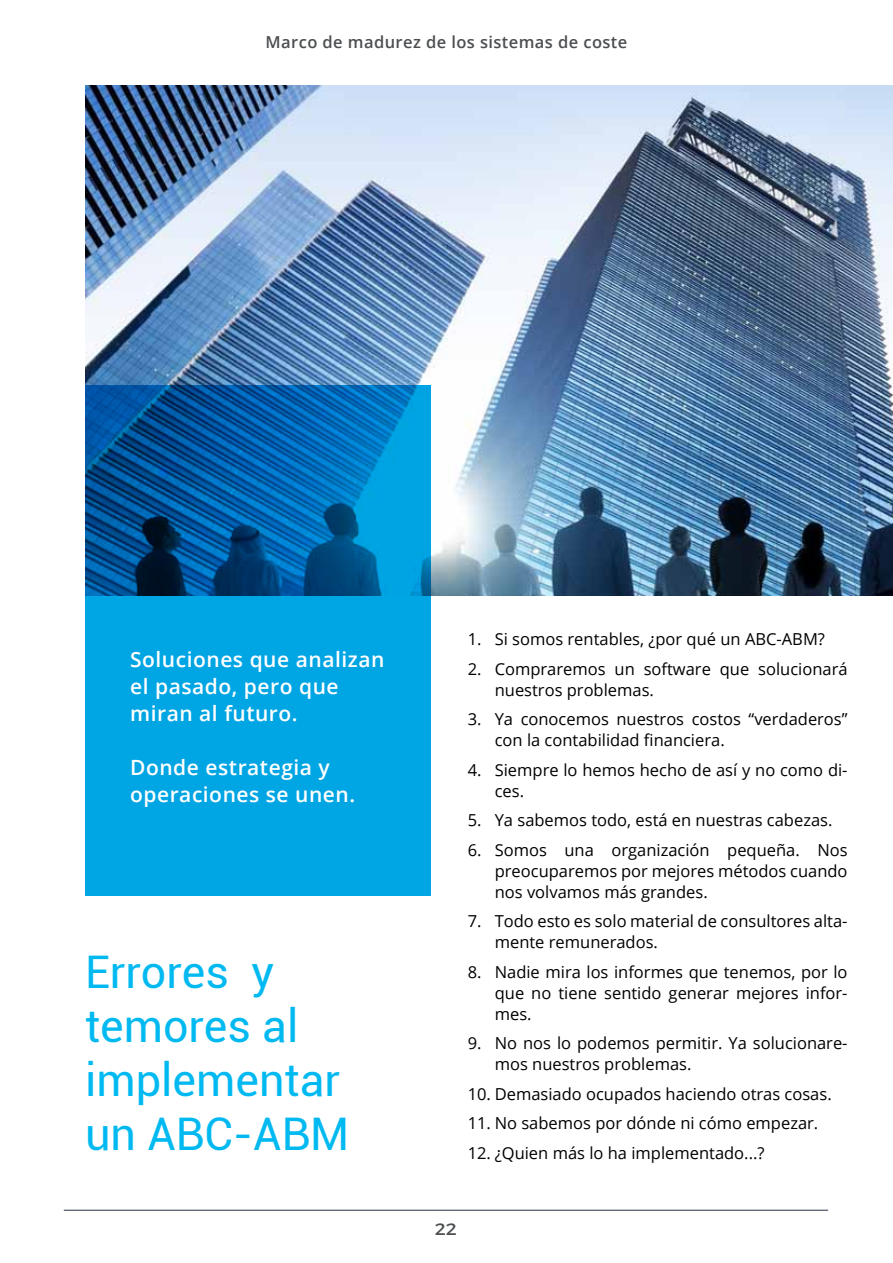
<style>
.page{position:relative;width:893px;height:1263px;background:#fff}
.page>*{position:absolute;margin:0;border:0;box-sizing:border-box;transform-origin:0 0}
.t1{font:45px/54px "Roboto";color:#00b9f1}
.t2{font:600 21px/27px "Open Sans";letter-spacing:.025em;color:#fff}
.t3{font:16.5px/21px "Open Sans";color:#000}
.t4{font:600 16.5px "Open Sans";letter-spacing:.025em;color:#4c4f51}
.t5{font:16.5px "Montserrat";color:#4c4f51;scale:1.1 1}
</style>
<div class="page">
<div style="left:85px;top:385px;width:346px;height:511px;background:#00a5e4"></div>
<img style="left:85px;top:85px;width:808px;height:510px">
<hr style="left:64px;top:1210px;width:764px;height:1px;background:#263346">
<p class="t4" style="left:266px;top:30px;width:363px">Marco de madurez de los sistemas de coste</p>
<p class="t2" style="left:130px;top:645px;width:256px">Soluciones que analizan el pasado, pero que miran al futuro.</p>
<p class="t2" style="left:130px;top:753px;width:227px">Donde estrategia y operaciones se unen.</p>
<h1 class="t1" style="left:85px;top:943px;width:266px">Errores y temores al implementar un ABC-ABM</h1>
<p class="t3" style="left:468px;top:628px;width:359px">1. Si somos rentables, ¿por qué un ABC-ABM?</p>
<p class="t3" style="left:495px;top:658px;width:354px;text-indent:-27px">2. Compraremos un software que solucionará nuestros problemas.</p>
<p class="t3" style="left:495px;top:708px;width:354px;text-indent:-27px">3. Ya conocemos nuestros costos “verdaderos” con la contabilidad financiera.</p>
<p class="t3" style="left:495px;top:759px;width:354px;text-indent:-27px">4. Siempre lo hemos hecho de así y no como di&shy;ces.</p>
<p class="t3" style="left:468px;top:809px;width:366px">5. Ya sabemos todo, está en nuestras cabezas.</p>
<p class="t3" style="left:495px;top:839px;width:354px;text-align:justify;text-indent:-27px">6. Somos una organización pequeña. Nos preocuparemos por mejores métodos cuando nos volvamos más grandes.</p>
<p class="t3" style="left:495px;top:910px;width:354px;text-indent:-27px">7. Todo esto es solo material de consultores alta&shy;mente remunerados.</p>
<p class="t3" style="left:495px;top:961px;width:354px;text-align:justify;text-indent:-27px">8. Nadie mira los informes que tenemos, por lo que no tiene sentido generar mejores infor&shy;mes.</p>
<p class="t3" style="left:495px;top:1032px;width:354px;text-indent:-27px">9. No nos lo podemos permitir. Ya solucionare&shy;mos nuestros problemas.</p>
<p class="t3" style="left:468px;top:1083px;width:365px">10. Demasiado ocupados haciendo otras cosas.</p>
<p class="t3" style="left:468px;top:1112px;width:352px">11. No sabemos por dónde ni cómo empezar.</p>
<p class="t3" style="left:468px;top:1142px;width:298px">12. ¿Quien más lo ha implementado...?</p>
<p class="t5" style="left:435px;top:1219px;width:22px">22</p>
</div>
